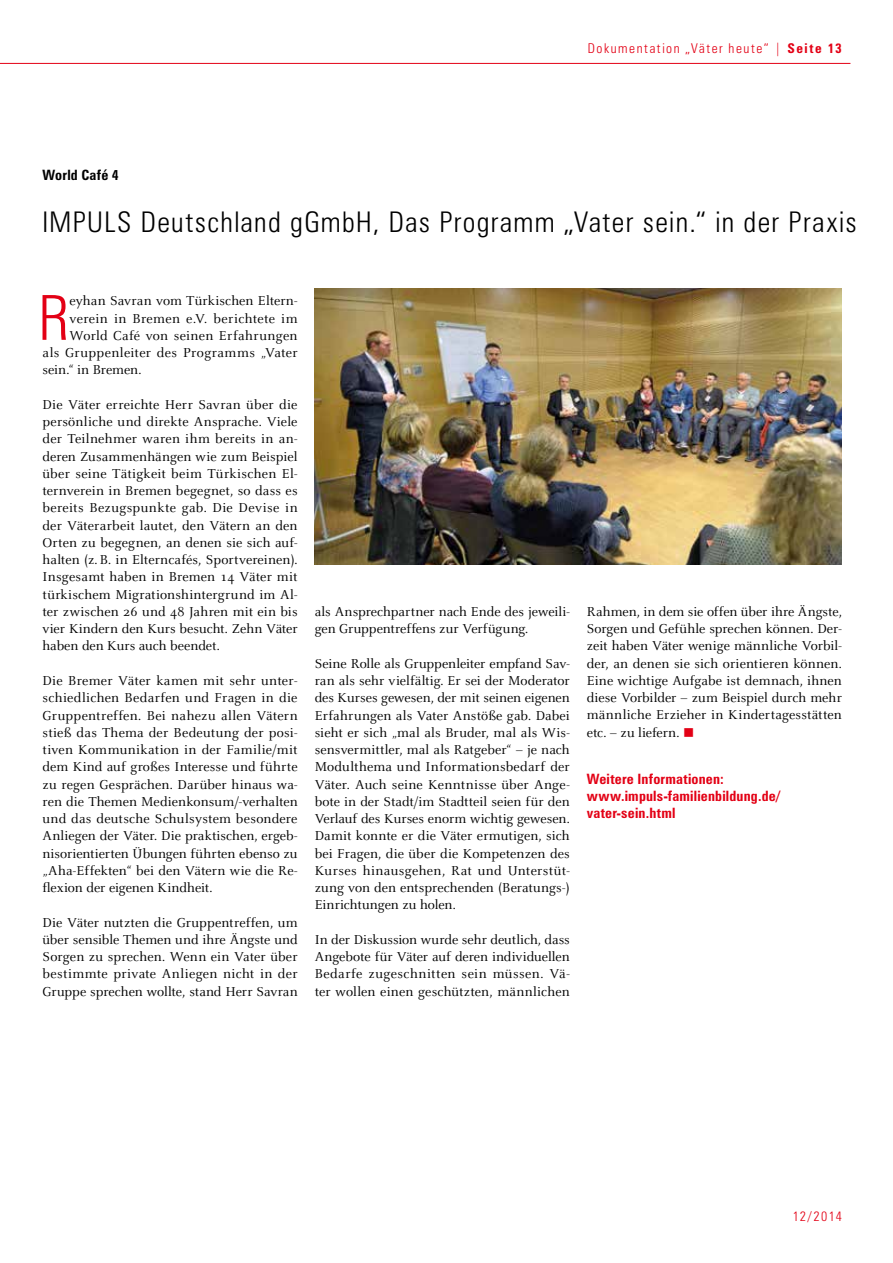
<style>
.page{position:relative;width:893px;height:1263px;background:#fff}
.page>*{position:absolute;margin:0;border:0;box-sizing:border-box;transform-origin:0 0}
.t1{font:300 condensed 62.1px "Zurich BT";color:#e30015}
.t2{font:300 condensed 28.5px "Zurich BT";letter-spacing:.045em;color:#000}
.t3{font:14.25px/17.2px "Celeste";letter-spacing:.005em;color:#000;text-align:justify}
.t4{font:700 condensed 14.25px/17.2px "Zurich BT";letter-spacing:.015em;color:#e30015}
.t5{font:14.25px "Celeste";letter-spacing:.025em;color:#000}
.t6{font:700 condensed 14.25px "Zurich BT";letter-spacing:.015em;color:#000}
.t7{font:300 condensed 13.5px "Zurich BT";letter-spacing:.11em;color:#e30015}
.s1{font-weight:700}
.s2{color:#e30015}
</style>
<div class="page">
<hr style="left:0;top:63px;width:850px;height:1px;background:#e30015">
<img style="left:315px;top:288px;width:527px;height:276px">
<p class="t7" style="left:588px;top:40px;width:256px">Dokumentation „Väter heute“ | <span class="s1">Seite 13</span></p>
<p class="t6" style="left:43px;top:167px;width:78px">World Café 4</p>
<h2 class="t2" style="left:43px;top:205px;width:816px">IMPULS Deutschland gGmbH, Das Programm „Vater sein.“ in der Praxis</h2>
<h1 class="t1" style="left:38px;top:280px;width:33px">R</h1>
<p class="t3" style="left:69px;top:293px;width:230px">eyhan Savran vom Türkischen Eltern-</p>
<p class="t3" style="left:69px;top:310px;width:230px">verein in Bremen e.V. berichtete im</p>
<p class="t3" style="left:69px;top:327px;width:230px">World Café von seinen Erfahrungen</p>
<p class="t5" style="left:43px;top:345px;width:257px">als Gruppenleiter des Programms „Vater</p>
<p class="t3" style="left:43px;top:362px;width:100px">sein.“ in Bremen.</p>
<p class="t3" style="left:43px;top:396px;width:257px">Die Väter erreichte Herr Savran über die persönliche und direkte Ansprache. Viele der Teilnehmer waren ihm bereits in an&shy;deren Zusammenhängen wie zum Beispiel über seine Tätigkeit beim Türkischen El&shy;ternverein in Bremen begegnet, so dass es bereits Bezugspunkte gab. Die Devise in der Väterarbeit lautet, den Vätern an den Orten zu begegnen, an denen sie sich auf&shy;halten (z. B. in Elterncafés, Sportvereinen).<br>Insgesamt haben in Bremen 14 Väter mit türkischem Migrationshintergrund im Al&shy;ter zwischen 26 und 48 Jahren mit ein bis vier Kindern den Kurs besucht. Zehn Väter haben den Kurs auch beendet.</p>
<p class="t3" style="left:43px;top:672px;width:257px">Die Bremer Väter kamen mit sehr unter&shy;schiedlichen Bedarfen und Fragen in die Gruppentreffen. Bei nahezu allen Vätern stieß das Thema der Bedeutung der posi&shy;tiven Kommunikation in der Familie/mit dem Kind auf großes Interesse und führte zu regen Gesprächen. Darüber hinaus wa&shy;ren die Themen Medienkonsum/-verhalten und das deutsche Schulsystem besondere Anliegen der Väter. Die praktischen, ergeb&shy;nisorientierten Übungen führten ebenso zu „Aha-Effekten“ bei den Vätern wie die Re&shy;flexion der eigenen Kindheit.</p>
<p class="t3" style="left:43px;top:914px;width:257px">Die Väter nutzten die Gruppentreffen, um über sensible Themen und ihre Ängste und Sorgen zu sprechen. Wenn ein Vater über bestimmte private Anliegen nicht in der Gruppe sprechen wollte, stand Herr Savran</p>
<p class="t3" style="left:315px;top:603px;width:257px">als Ansprechpartner nach Ende des jeweili&shy;gen Gruppentreffens zur Verfügung.</p>
<p class="t3" style="left:315px;top:655px;width:257px">Seine Rolle als Gruppenleiter empfand Sav&shy;ran als sehr vielfältig. Er sei der Moderator des Kurses gewesen, der mit seinen eigenen Erfahrungen als Vater Anstöße gab. Dabei sieht er sich „mal als Bruder, mal als Wis&shy;sensvermittler, mal als Ratgeber“ – je nach Modulthema und Informationsbedarf der Väter. Auch seine Kenntnisse über Ange&shy;bote in der Stadt/im Stadtteil seien für den Verlauf des Kurses enorm wichtig gewesen.<br>Damit konnte er die Väter ermutigen, sich bei Fragen, die über die Kompetenzen des Kurses hinausgehen, Rat und Unterstüt&shy;zung von den entsprechenden (Beratungs-)<br>Einrichtungen zu holen.</p>
<p class="t3" style="left:315px;top:931px;width:257px">In der Diskussion wurde sehr deutlich, dass Angebote für Väter auf deren individuellen Bedarfe zugeschnitten sein müssen. Vä&shy;ter wollen einen geschützten, männlichen</p>
<p class="t3" style="left:587px;top:603px;width:257px">Rahmen, in dem sie offen über ihre Ängste, Sorgen und Gefühle sprechen können. Der&shy;zeit haben Väter wenige männliche Vorbil&shy;der, an denen sie sich orientieren können.<br>Eine wichtige Aufgabe ist demnach, ihnen diese Vorbilder – zum Beispiel durch mehr männliche Erzieher in Kindertagesstätten etc. – zu liefern. <span class="s2">■</span></p>
<p class="t4" style="left:587px;top:770px;width:195px">Weitere Informationen: www.impuls-familienbildung.de/ vater-sein.html</p>
<p class="t7" style="left:793px;top:1208px;width:51px">12/2014</p>
</div>
